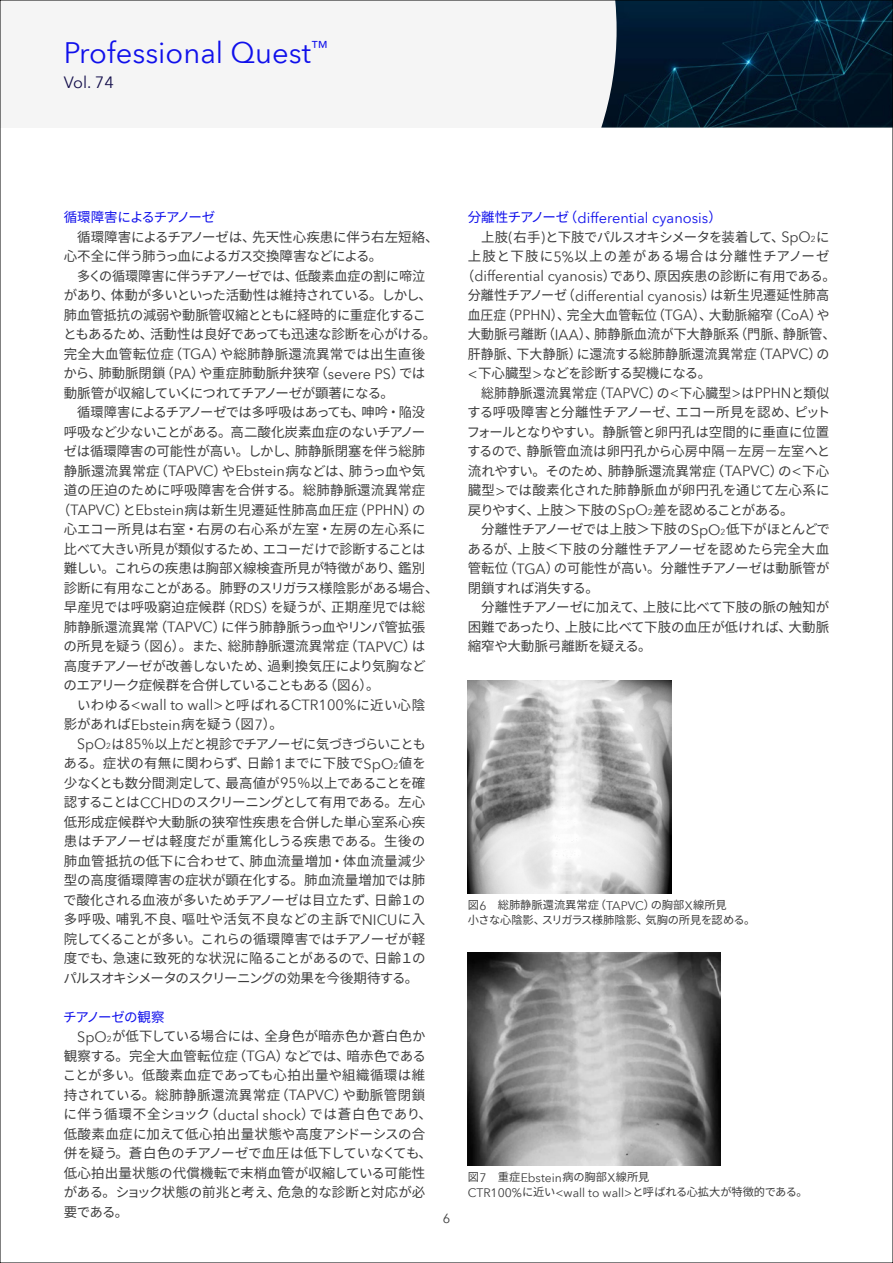
<style>
.page{position:relative;width:893px;height:1263px;background:#fff}
.page>*{position:absolute;margin:0;border:0;box-sizing:border-box;transform-origin:0 0}
.t1{font:29.1px "Avenir Next World";color:#1010eb}
.t2{font:16.2px "Avenir Next World";color:#140f4b}
.t3{font:14.55px "Avenir Next World";color:#3c3c3c}
.t4{font:14.55px "Avenir Next World";color:#1010eb}
.t5{font:13.5px/19.5px "Noto Sans JP";color:#3c3c3c}
.t6{font:13.5px/19.5px "Noto Sans JP";color:#3c3c3c;scale:.95 1}
.t7{font:13.5px "Noto Sans JP";letter-spacing:-.02em;color:#3c3c3c}
.t8{font:13.5px/19.5px "Noto Sans JP";letter-spacing:-.025em;color:#3c3c3c}
.t9{font:13.5px "Noto Sans JP";letter-spacing:-.07em;color:#3c3c3c}
.t10{font:13.5px "Noto Sans JP";letter-spacing:-.03em;color:#3c3c3c}
.t11{font:13.5px "Noto Sans JP";letter-spacing:-.065em;color:#3c3c3c}
.t12{font:13.5px "Noto Sans JP";letter-spacing:.02em;color:#3c3c3c}
.t13{font:13.5px "Noto Sans JP";letter-spacing:.025em;color:#3c3c3c}
.t14{font:13.5px "Noto Sans JP";letter-spacing:-.055em;color:#3c3c3c}
.t15{font:13.5px "Noto Sans JP";letter-spacing:-.04em;color:#3c3c3c}
.t16{font:13.5px "Noto Sans JP";letter-spacing:-.05em;color:#3c3c3c}
.t17{font:13.5px "Noto Sans JP";letter-spacing:.03em;color:#3c3c3c}
.t18{font:13.5px "Noto Sans JP";letter-spacing:.045em;color:#3c3c3c}
.t19{font:13.5px "Noto Sans JP";letter-spacing:.08em;color:#3c3c3c}
.t20{font:13.5px "Noto Sans JP";letter-spacing:-.085em;color:#1010eb}
.t21{font:13.5px "Noto Sans JP";letter-spacing:-.065em;color:#1010eb}
.t22{font:12.9px "Avenir Next World";color:#3c3c3c}
.t23{font:12.15px "Avenir Next World";color:#3c3c3c}
.t24{font:11.25px/15px "Noto Sans JP";color:#3c3c3c}
.s1{font-family:"Avenir Next World";font-size:14.55px}
.s2{font-family:"Noto Sans JP";font-size:13.5px}
.s3{font-family:"Avenir Next World";font-size:8.55px}
.s4{font-family:"Avenir Next World";font-size:12.15px}
.s5{font-family:"Noto Sans JP";font-size:11.25px}
</style>
<div class="page">
<div style="left:0;top:0;width:893px;height:128px;background:#f5f5f5"></div>
<img style="left:601px;top:2px;width:290px;height:126px">
<img style="left:468px;top:680px;width:204px;height:213px">
<img style="left:468px;top:952px;width:253px;height:213px">
<h1 class="t1" style="left:64px;top:29px;width:266px">Professional Quest<sup>™</sup></h1>
<p class="t2" style="left:64px;top:69px;width:51px">Vol. 74</p>
<p class="t20" style="left:64px;top:210px;width:153px">循環障害によるチアノーゼ</p>
<p class="t8" style="left:64px;top:227px;width:376px">　循環障害によるチアノーゼは、先天性心疾患に伴う右左短絡、心不全に伴う肺うっ血によるガス交換障害などによる。</p>
<p class="t5" style="left:63px;top:266px;width:374px;text-indent:14px">多くの循環障害に伴うチアノーゼでは、低酸素血症の割に啼泣があり、体動が多いといった活動性は維持されている。しかし、肺血管抵抗の減弱や動脈管収縮とともに経時的に重症化することもあるため、活動性は良好であっても迅速な診断を心がける。完全大血管転位症（<span class="s1">TGA</span>）や総肺静脈還流異常では出生直後から、肺動脈閉鎖（<span class="s1">PA</span>）や重症肺動脈弁狭窄（<span class="s1">severe PS</span>）では動脈管が収縮していくにつれてチアノーゼが顕著になる。</p>
<p class="t5" style="left:77px;top:403px;width:349px">循環障害によるチアノーゼでは多呼吸はあっても、呻吟・陥没</p>
<p class="t10" style="left:64px;top:424px;width:363px">呼吸など少ないことがある。高二酸化炭素血症のないチアノー</p>
<p class="t5" style="left:64px;top:442px;width:363px">ゼは循環障害の可能性が高い。しかし、肺静脈閉塞を伴う総肺</p>
<p class="t5" style="left:64px;top:461px;width:363px">静脈還流異常症（<span class="s1">TAPVC</span>）や<span class="s1">Ebstein</span>病などは、肺うっ血や気</p>
<p class="t5" style="left:64px;top:481px;width:363px">道の圧迫のために呼吸障害を合併する。総肺静脈還流異常症</p>
<p class="t5" style="left:57px;top:500px;width:370px">（<span class="s1">TAPVC</span>）と<span class="s1">Ebstein</span>病は新生児遷延性肺高血圧症（<span class="s1">PPHN</span>）の</p>
<p class="t5" style="left:64px;top:520px;width:363px">心エコー所見は右室・右房の右心系が左室・左房の左心系に</p>
<p class="t15" style="left:64px;top:541px;width:363px">比べて大きい所見が類似するため、エコーだけで診断することは</p>
<p class="t5" style="left:64px;top:559px;width:363px">難しい。これらの疾患は胸部<span class="s1">X</span>線検査所見が特徴があり、鑑別</p>
<p class="t10" style="left:64px;top:580px;width:376px">診断に有用なことがある。肺野のスリガラス様陰影がある場合、</p>
<p class="t5" style="left:64px;top:598px;width:363px">早産児では呼吸窮迫症候群（<span class="s1">RDS</span>）を疑うが、正期産児では総</p>
<p class="t7" style="left:64px;top:619px;width:363px">肺静脈還流異常（<span class="s1">TAPVC</span>）に伴う肺静脈うっ血やリンパ管拡張</p>
<p class="t5" style="left:64px;top:637px;width:363px">の所見を疑う（図<span class="s1">6</span>）。また、総肺静脈還流異常症（<span class="s1">TAPVC</span>）は</p>
<p class="t7" style="left:64px;top:658px;width:364px">高度チアノーゼが改善しないため、過剰換気圧により気胸など</p>
<p class="t11" style="left:64px;top:678px;width:331px">のエアリーク症候群を合併していることもある（図<span class="s1">6</span>）。　</p>
<p class="t3" style="left:64px;top:693px;width:363px"><span class="s2">　いわゆる</span>&lt;wall to wall&gt;<span class="s2">と呼ばれる</span>CTR100%<span class="s2">に近い心陰</span></p>
<p class="t5" style="left:64px;top:715px;width:221px">影があれば<span class="s1">Ebstein</span>病を疑う（図<span class="s1">7</span>）。</p>
<p class="t9" style="left:77px;top:736px;width:350px"><span class="s1">SpO</span><span class="s3">2</span>は<span class="s1">85</span>％以上だと視診でチアノーゼに気づきづらいことも</p>
<p class="t5" style="left:64px;top:754px;width:364px">ある。症状の有無に関わらず、日齢<span class="s1">1</span>までに下肢で<span class="s1">SpO</span><span class="s3">2</span>値を</p>
<p class="t16" style="left:64px;top:775px;width:363px">少なくとも数分間測定して、最高値が<span class="s1">95</span>％以上であることを確</p>
<p class="t11" style="left:64px;top:795px;width:363px">認することは<span class="s1">CCHD</span>のスクリーニングとして有用である。左心</p>
<p class="t5" style="left:64px;top:812px;width:363px">低形成症候群や大動脈の狭窄性疾患を合併した単心室系心疾</p>
<p class="t5" style="left:64px;top:832px;width:363px">患はチアノーゼは軽度だが重篤化しうる疾患である。生後の</p>
<p class="t12" style="left:64px;top:853px;width:363px">肺血管抵抗の低下に合わせて、肺血流量増加・体血流量減少</p>
<p class="t5" style="left:64px;top:871px;width:363px">型の高度循環障害の症状が顕在化する。肺血流量増加では肺</p>
<p class="t7" style="left:63px;top:892px;width:364px">で酸化される血液が多いためチアノーゼは目立たず、日齢１の</p>
<p class="t18" style="left:64px;top:912px;width:363px">多呼吸、哺乳不良、嘔吐や活気不良などの主訴で<span class="s1">NICU</span>に入</p>
<p class="t8" style="left:64px;top:929px;width:363px">院してくることが多い。これらの循環障害ではチアノーゼが軽</p>
<p class="t5" style="left:64px;top:949px;width:363px">度でも、急速に致死的な状況に陥ることがあるので、日齢１の</p>
<p class="t9" style="left:63px;top:970px;width:356px">パルスオキシメータのスクリーニングの効果を今後期待する。</p>
<p class="t21" style="left:63px;top:1009px;width:103px">チアノーゼの観察</p>
<p class="t5" style="left:77px;top:1027px;width:350px"><span class="s1">SpO</span><span class="s3">2</span>が低下している場合には、全身色が暗赤色か蒼白色か</p>
<p class="t5" style="left:64px;top:1046px;width:364px">観察する。完全大血管転位症（<span class="s1">TGA</span>）などでは、暗赤色である</p>
<p class="t12" style="left:63px;top:1068px;width:364px">ことが多い。低酸素血症であっても心拍出量や組織循環は維</p>
<p class="t17" style="left:64px;top:1087px;width:363px">持されている。総肺静脈還流異常症（<span class="s1">TAPVC</span>）や動脈管閉鎖</p>
<p class="t13" style="left:64px;top:1107px;width:370px">に伴う循環不全ショック（<span class="s1">ductal shock</span>）では蒼白色であり、</p>
<p class="t5" style="left:64px;top:1124px;width:363px">低酸素血症に加えて低心拍出量状態や高度アシドーシスの合</p>
<p class="t5" style="left:64px;top:1144px;width:370px">併を疑う。蒼白色のチアノーゼで血圧は低下していなくても、</p>
<p class="t5" style="left:64px;top:1163px;width:363px">低心拍出量状態の代償機転で末梢血管が収縮している可能性</p>
<p class="t5" style="left:64px;top:1183px;width:363px">がある。ショック状態の前兆と考え、危急的な診断と対応が必</p>
<p class="t5" style="left:64px;top:1202px;width:66px">要である。</p>
<p class="t22" style="left:443px;top:1208px;width:9px">6</p>
<p class="t4" style="left:468px;top:206px;width:256px"><span class="s2">分離性チアノーゼ（</span>differential cyanosis<span class="s2">）</span></p>
<p class="t14" style="left:481px;top:229px;width:350px">上肢<span class="s1">(</span>右手<span class="s1">)</span>と下肢でパルスオキシメータを装着して、<span class="s1">SpO</span><span class="s3">2</span>に</p>
<p class="t19" style="left:468px;top:249px;width:363px">上肢と下肢に<span class="s1">5%</span>以上の差がある場合は分離性チアノーゼ</p>
<p class="t7" style="left:461px;top:268px;width:376px">（<span class="s1">differential cyanosis</span>）であり、原因疾患の診断に有用である。</p>
<p class="t3" style="left:468px;top:284px;width:363px"><span class="s2">分離性チアノーゼ（</span>differential cyanosis<span class="s2">）は新生児遷延性肺高</span></p>
<p class="t6" style="left:468px;top:305px;width:389px">血圧症（<span class="s1">PPHN</span>）、完全大血管転位（<span class="s1">TGA</span>）、大動脈縮窄（<span class="s1">CoA</span>）や大動脈弓離断（<span class="s1">IAA</span>）、肺静脈血流が下大静脈系（門脈、静脈管、肝静脈、下大静脈）に還流する総肺静脈還流異常症（<span class="s1">TAPVC</span>）の<span class="s1">&lt;</span>下心臓型<span class="s1">&gt;</span>などを診断する契機になる。</p>
<p class="t6" style="left:467px;top:383px;width:384px;text-indent:14px">総肺静脈還流異常症（<span class="s1">TAPVC</span>）の<span class="s1">&lt;</span>下心臓型<span class="s1">&gt;</span>は<span class="s1">PPHN</span>と類似する呼吸障害と分離性チアノーゼ、エコー所見を認め、ピットフォールとなりやすい。静脈管と卵円孔は空間的に垂直に位置するので、静脈管血流は卵円孔から心房中隔－左房－左室へと流れやすい。そのため、肺静脈還流異常症（<span class="s1">TAPVC</span>）の<span class="s1">&lt;</span>下心臓型<span class="s1">&gt;</span>では酸素化された肺静脈血が卵円孔を通じて左心系に戻りやすく、上肢＞下肢の<span class="s1">SpO</span><span class="s3">2</span>差を認めることがある。<br>　分離性チアノーゼでは上肢＞下肢の<span class="s1">SpO</span><span class="s3">2</span>低下がほとんどであるが、上肢＜下肢の分離性チアノーゼを認めたら完全大血管転位（<span class="s1">TGA</span>）の可能性が高い。分離性チアノーゼは動脈管が閉鎖すれば消失する。<br>　分離性チアノーゼに加えて、上肢に比べて下肢の脈の触知が困難であったり、上肢に比べて下肢の血圧が低ければ、大動脈縮窄や大動脈弓離断を疑える。</p>
<p class="t24" style="left:468px;top:898px;width:289px">図<span class="s4">6</span>　総肺静脈還流異常症（<span class="s4">TAPVC</span>）の胸部<span class="s4">X</span>線所見<br>小さな心陰影、スリガラス様肺陰影、気胸の所見を認める。</p>
<p class="t24" style="left:468px;top:1170px;width:183px">図<span class="s4">7</span>　重症<span class="s4">Ebstein</span>病の胸部<span class="s4">X</span>線所見</p>
<p class="t23" style="left:468px;top:1183px;width:341px">CTR100%<span class="s5">に近い</span>&lt;wall to wall&gt;<span class="s5">と呼ばれる心拡大が特徴的である。</span></p>
</div>
